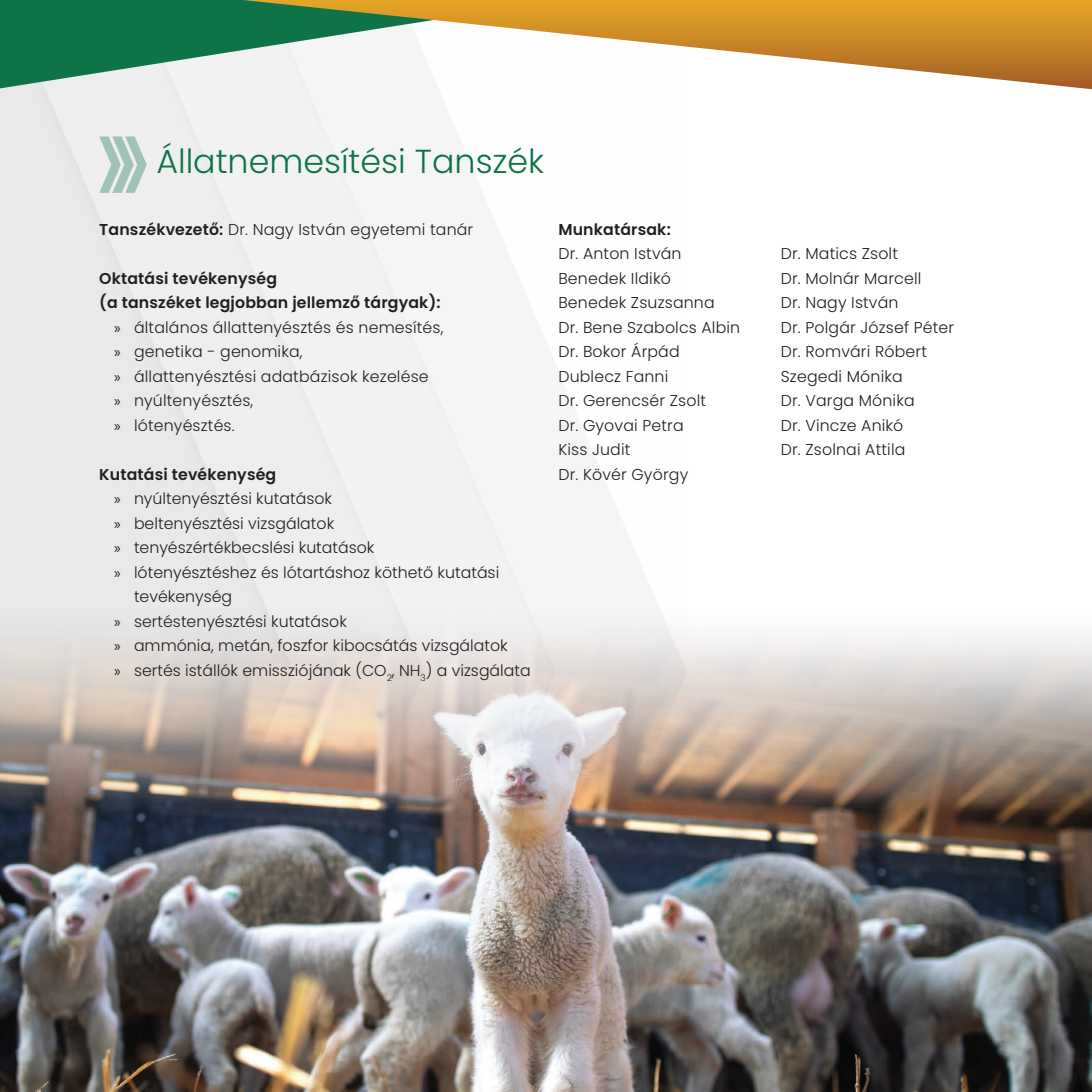
<style>
.page{position:relative;width:1092px;height:1092px;background:#fff}
.page>*{position:absolute;margin:0;border:0;box-sizing:border-box;transform-origin:0 0}
.cím{font:300 33.25px "Poppins";color:#0e7448}
.kenyér{font:300 15.75px/24.5px "Poppins";letter-spacing:.01em;color:#231f20}
.kenyér-2{font:600 15.75px "Poppins";letter-spacing:.01em;color:#231f20}
.s1{font-weight:600}
.s2{font-family:"Myriad Pro";font-weight:400}
</style>
<div class="page">
<svg style="left:0;top:0;width:440px;height:92px;fill:#eeeeef"></svg>
<svg style="left:7px;top:0;width:1084px;height:89px"></svg>
<svg style="left:1091px;top:0;width:1px;height:89px"></svg>
<svg style="left:99px;top:136px;width:48px;height:57px;background:#bfd4cc"></svg>
<img style="left:0;top:568px;width:1091px;height:523px">
<p class="cím" style="left:156px;top:142px;width:389px">Állatnemesítési Tanszék</p>
<p class="kenyér" style="left:99px;top:217px;width:375px"><span class="s1">Tanszékvezető:</span> Dr. Nagy István egyetemi tanár</p>
<p class="kenyér-2" style="left:99px;top:269px;width:179px">Oktatási tevékenység</p>
<p class="kenyér-2" style="left:99px;top:293px;width:343px">(a tanszéket legjobban jellemző tárgyak):</p>
<p class="kenyér" style="left:114px;top:315px;width:331px"><span class="s2">»</span> általános állattenyésztés és nemesítés,</p>
<p class="kenyér" style="left:114px;top:339px;width:190px"><span class="s2">»</span> genetika - genomika,</p>
<p class="kenyér" style="left:114px;top:364px;width:316px"><span class="s2">»</span> állattenyésztési adatbázisok kezelése</p>
<p class="kenyér" style="left:114px;top:388px;width:141px"><span class="s2">»</span> nyúltenyésztés,</p>
<p class="kenyér" style="left:114px;top:413px;width:122px"><span class="s2">»</span> lótenyésztés.</p>
<p class="kenyér-2" style="left:99px;top:465px;width:178px">Kutatási tevékenység</p>
<p class="kenyér" style="left:114px;top:486px;width:219px"><span class="s2">»</span> nyúltenyésztési kutatások</p>
<p class="kenyér" style="left:114px;top:511px;width:221px"><span class="s2">»</span> beltenyésztési vizsgálatok</p>
<p class="kenyér" style="left:114px;top:535px;width:262px"><span class="s2">»</span> tenyészértékbecslési kutatások</p>
<p class="kenyér" style="left:134px;top:560px;width:367px;text-indent:-20px"><span class="s2">»</span> lótenyésztéshez és lótartáshoz köthető kutatási tevékenység</p>
<p class="kenyér" style="left:114px;top:609px;width:234px"><span class="s2">»</span> sertéstenyésztési kutatások</p>
<p class="kenyér" style="left:114px;top:633px;width:395px"><span class="s2">»</span> ammónia, metán, foszfor kibocsátás vizsgálatok</p>
<p class="kenyér" style="left:114px;top:658px;width:418px"><span class="s2">»</span> sertés istállók emissziójának (CO<sub>2</sub>, NH<sub>3</sub>) a vizsgálata</p>
<p class="kenyér-2" style="left:558px;top:220px;width:114px">Munkatársak:</p>
<p class="kenyér" style="left:558px;top:241px;width:125px">Dr. Anton István</p>
<p class="kenyér" style="left:558px;top:266px;width:114px">Benedek Ildikó</p>
<p class="kenyér" style="left:558px;top:290px;width:158px">Benedek Zsuzsanna</p>
<p class="kenyér" style="left:558px;top:315px;width:183px">Dr. Bene Szabolcs Albin</p>
<p class="kenyér" style="left:558px;top:339px;width:123px">Dr. Bokor Árpád</p>
<p class="kenyér" style="left:558px;top:364px;width:111px">Dublecz Fanni</p>
<p class="kenyér" style="left:558px;top:388px;width:149px">Dr. Gerencsér Zsolt</p>
<p class="kenyér" style="left:558px;top:413px;width:127px">Dr. Gyovai Petra</p>
<p class="kenyér" style="left:558px;top:437px;width:74px">Kiss Judit</p>
<p class="kenyér" style="left:558px;top:462px;width:131px">Dr. Kövér György</p>
<p class="kenyér" style="left:780px;top:241px;width:119px">Dr. Matics Zsolt</p>
<p class="kenyér" style="left:780px;top:266px;width:142px">Dr. Molnár Marcell</p>
<p class="kenyér" style="left:780px;top:290px;width:119px">Dr. Nagy István</p>
<p class="kenyér" style="left:780px;top:315px;width:175px">Dr. Polgár József Péter</p>
<p class="kenyér" style="left:780px;top:339px;width:148px">Dr. Romvári Róbert</p>
<p class="kenyér" style="left:780px;top:364px;width:123px">Szegedi Mónika</p>
<p class="kenyér" style="left:780px;top:388px;width:135px">Dr. Varga Mónika</p>
<p class="kenyér" style="left:780px;top:413px;width:124px">Dr. Vincze Anikó</p>
<p class="kenyér" style="left:780px;top:437px;width:126px">Dr. Zsolnai Attila</p>
</div>
